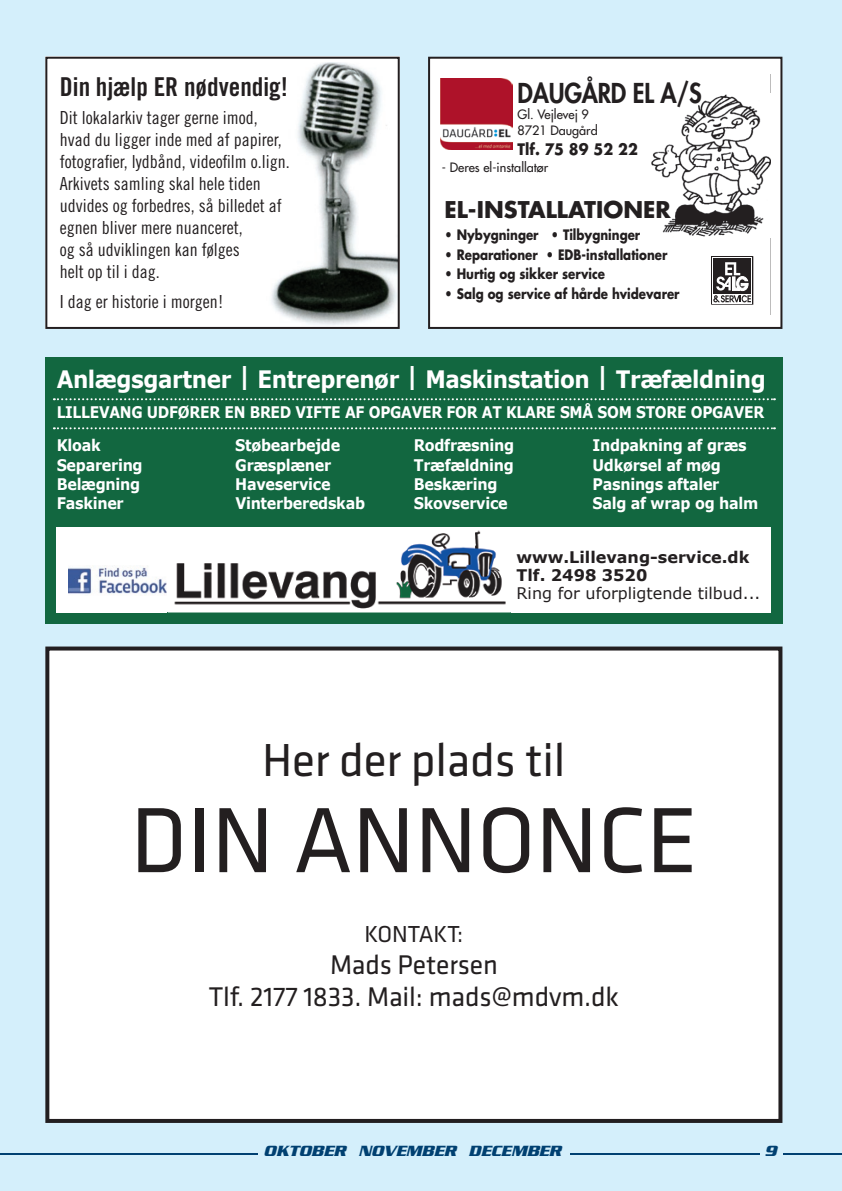
<style>
.page{position:relative;width:842px;height:1191px;background:#d4effb}
.page>*{position:absolute;margin:0;border:0;box-sizing:border-box;transform-origin:0 0}
.t1{font:96px "Klavika Basic";letter-spacing:-.005em;color:#231f20}
.t2{font:48px "Klavika Basic";letter-spacing:-.005em;color:#231f20}
.t3{font:28px/32px "Klavika Basic";letter-spacing:-.005em;color:#231f20;text-align:center}
.t4{font:800 26.6px "Futura";letter-spacing:-.01em;color:#231f20;scale:.9 1}
.t5{font:26px "Trade Gothic LT Std Bd Cn 20";color:#231f20}
.t6{font:700 24px "Verdana";letter-spacing:-.02em;color:#fff;scale:.9 1}
.t7{font:24px "Klavika Basic";letter-spacing:-.005em;color:#231f20}
.t8{font:700 22.4px "Futura";color:#231f20}
.t9{font:18px/22px "Trade Gothic LT Std Cn 18";color:#231f20}
.t10{font:700 16px "Verdana";letter-spacing:-.02em;color:#fff;scale:.9 1}
.t11{font:700 16px/33.6px "Verdana";letter-spacing:-.02em;color:#fff;scale:.87 1}
.t12{font:700 16px/18px "Verdana";color:#231f20}
.t13{font:16px "Verdana";color:#231f20}
.t14{font:italic 700 16px "Serpentine Std";color:#004071}
.t15{font:700 15.4px "Futura";color:#231f20;scale:.93 1}
.t16{font:700 14px "Futura";color:#231f20;scale:.85 1}
.t17{font:12.6px/16.2px "Futura";color:#231f20}
</style>
<div class="page">
<hr style="left:0;top:1153px;width:842px;height:1px;background:#004071">
<div style="left:760px;top:1145px;width:22px;height:46px;background:#d4effb"></div>
<div style="left:429px;top:58px;width:352px;height:270px;background:#fff"></div>
<div style="left:428px;top:57px;width:354px;height:272px;border:2px solid #231f20"></div>
<img style="left:651px;top:94px;width:119px;height:143px">
<svg style="left:711px;top:256px;width:43px;height:49px"></svg>
<div style="left:711px;top:256px;width:42px;height:48px;border:1px solid #231f20"></div>
<div style="left:712px;top:257px;width:40px;height:46px;background:#fff"></div>
<div style="left:713px;top:258px;width:38px;height:36px;background:#231f20"></div>
<svg style="left:713px;top:262px;width:38px;height:40px"></svg>
<svg style="left:440px;top:78px;width:73px;height:72px"></svg>
<img style="left:440px;top:79px;width:72px;height:71px">
<div style="left:45px;top:357px;width:737px;height:267px;background:#126740"></div>
<div style="left:57px;top:527px;width:714px;height:85px;background:#fff"></div>
<img style="left:168px;top:530px;width:343px;height:83px">
<img style="left:68px;top:565px;width:102px;height:30px">
<svg style="left:54px;top:398px;width:721px;height:2px"></svg>
<svg style="left:54px;top:427px;width:721px;height:2px"></svg>
<div style="left:45px;top:57px;width:355px;height:272px;background:#fff"></div>
<img style="left:271px;top:62px;width:126px;height:263px">
<div style="left:45px;top:57px;width:355px;height:272px;border:2px solid #221e20"></div>
<div style="left:45px;top:646px;width:737px;height:477px;background:#fff;border:4px solid #221e20"></div>
<div style="left:258px;top:1145px;width:312px;height:46px;background:#d4effb"></div>
<h3 class="t5" style="left:60px;top:71px;width:230px">Din hjælp ER nødvendig!</h3>
<p class="t9" style="left:60px;top:106px;width:231px">Dit lokalarkiv tager gerne imod, hvad du ligger inde med af papirer, fotografier, lydbånd, videofilm o.lign.<br>Arkivets samling skal hele tiden udvides og forbedres, så billedet af egnen bliver mere nuanceret,<br>og så udviklingen kan følges<br>helt op til i dag.</p>
<p class="t9" style="left:60px;top:290px;width:165px">I dag er historie i morgen!</p>
<h3 class="t4" style="left:517px;top:77px;width:206px">DAUGÅRD EL A/S</h3>
<p class="t17" style="left:517px;top:106px;width:82px">Gl. Vejlevej 9<br>8721 Daugård</p>
<p class="t15" style="left:517px;top:139px;width:131px">Tlf. 75 89 52 22</p>
<p class="t17" style="left:442px;top:159px;width:108px">- Deres el-installatør</p>
<p class="t8" style="left:444px;top:194px;width:228px">EL-INSTALLATIONER</p>
<p class="t16" style="left:444px;top:226px;width:232px">• Nybygninger • Tilbygninger</p>
<p class="t16" style="left:444px;top:245px;width:264px">• Reparationer • EDB-installationer</p>
<p class="t16" style="left:444px;top:265px;width:190px">• Hurtig og sikker service</p>
<p class="t16" style="left:444px;top:284px;width:278px">• Salg og service af hårde hvidevarer</p>
<h3 class="t6" style="left:57px;top:362px;width:789px">Anlægsgartner <sup>|</sup> Entreprenør <sup>|</sup> Maskinstation <sup>|</sup> Træfældning</h3>
<p class="t11" style="left:57px;top:395px;width:815px">LILLEVANG UDFØRER EN BRED VIFTE AF OPGAVER FOR AT KLARE SMÅ SOM STORE OPGAVER<br>Kloak</p>
<p class="t10" style="left:235px;top:434px;width:118px">Støbearbejde</p>
<p class="t10" style="left:414px;top:434px;width:113px">Rodfræsning</p>
<p class="t10" style="left:592px;top:434px;width:173px">Indpakning af græs</p>
<p class="t10" style="left:57px;top:453px;width:97px">Separering</p>
<p class="t10" style="left:235px;top:453px;width:108px">Græsplæner</p>
<p class="t10" style="left:414px;top:453px;width:113px">Træfældning</p>
<p class="t10" style="left:592px;top:453px;width:144px">Udkørsel af møg</p>
<p class="t10" style="left:57px;top:473px;width:94px">Belægning</p>
<p class="t10" style="left:235px;top:473px;width:107px">Haveservice</p>
<p class="t10" style="left:414px;top:473px;width:94px">Beskæring</p>
<p class="t10" style="left:592px;top:473px;width:142px">Pasnings aftaler</p>
<p class="t10" style="left:57px;top:492px;width:76px">Faskiner</p>
<p class="t10" style="left:235px;top:492px;width:146px">Vinterberedskab</p>
<p class="t10" style="left:414px;top:492px;width:106px">Skovservice</p>
<p class="t10" style="left:592px;top:492px;width:186px">Salg af wrap og halm</p>
<p class="t12" style="left:516px;top:547px;width:235px">www.Lillevang-service.dk<br>Tlf. 2498 3520</p>
<p class="t13" style="left:516px;top:582px;width:245px">Ring for uforpligtende tilbud...</p>
<h2 class="t2" style="left:262px;top:729px;width:305px">Her der plads til</h2>
<h1 class="t1" style="left:130px;top:777px;width:569px">DIN ANNONCE</h1>
<h3 class="t7" style="left:364px;top:918px;width:100px">KONTAKT:</h3>
<h3 class="t3" style="left:209px;top:948px;width:411px">Mads Petersen<br>Tlf. 2177 1833. Mail: mads@mdvm.dk</h3>
<p class="t14" style="left:264px;top:1141px;width:299px">OKTOBER NOVEMBER DECEMBER</p>
<p class="t14" style="left:765px;top:1141px;width:14px">9</p>
</div>
